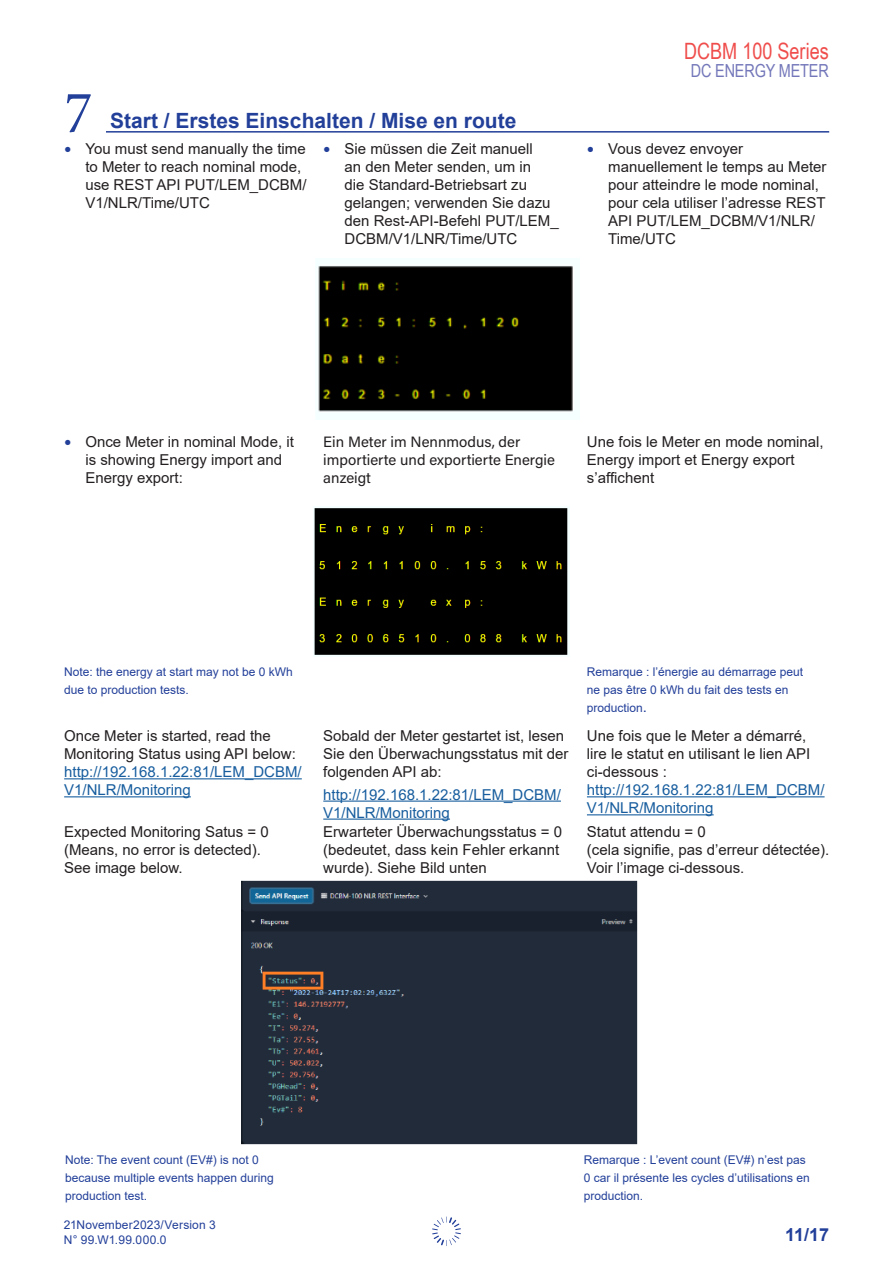
<style>
.page{position:relative;width:893px;height:1263px;background:#fff}
.page>*{position:absolute;margin:0;border:0;box-sizing:border-box;transform-origin:0 0}
.number_chap{font:60px "Minion Pro";color:#223f99}
.t1{font:22.5px "Arial Narrow";color:#ef4d4b}
.Titre_1{font:700 21px "Arial";color:#223f99}
.t2{font:18px "Arial Narrow";letter-spacing:-.01em;color:#7377b9}
.t3{font:700 18px "Arial";color:#223f99}
.Texte_tableau{font:15px/18px "Arial";color:#231f20}
.Texte_tableau-2{font:15px/18px "Arial";color:#175d9e}
.Texte_tableau-3{font:15px/18px "Acumin Variable Concept";color:#231f20}
.Note{font:12px/18px "Arial";color:#223f99}
.Texte_tableau-4{font:12px/18px "Arial";color:#223f99}
.s1{font-size:21px;color:#223f99}
.s2{font-size:15px}
</style>
<div class="page">
<svg style="left:432px;top:1216px;width:29px;height:30px"></svg>
<hr style="left:106px;top:131px;width:723px;height:2px;background:#223f99">
<hr style="left:64px;top:778px;width:238px;height:1px;background:#175d9e">
<hr style="left:64px;top:796px;width:127px;height:1px;background:#175d9e">
<hr style="left:323px;top:800px;width:238px;height:2px;background:#175d9e">
<hr style="left:323px;top:818px;width:127px;height:2px;background:#175d9e">
<hr style="left:587px;top:796px;width:238px;height:1px;background:#175d9e">
<hr style="left:587px;top:814px;width:127px;height:1px;background:#175d9e">
<img style="left:317px;top:258px;width:256px;height:162px">
<img style="left:314px;top:508px;width:254px;height:147px">
<img style="left:241px;top:880px;width:397px;height:265px">
<h2 class="t1" style="left:684px;top:35px;width:146px">DCBM 100 Series</h2>
<p class="t2" style="left:691px;top:57px;width:139px">DC ENERGY METER</p>
<p class="number_chap" style="left:64px;top:72px;width:30px">7</p>
<p class="Titre_1" style="left:110px;top:105px;width:408px">Start / Erstes Einschalten / Mise en route</p>
<p class="Texte_tableau" style="left:85px;top:140px;width:223px;text-indent:-21px"><span class="s1">•</span> You must send manually the time to Meter to reach nominal mode, use REST API PUT/LEM_DCBM/<br>V1/NLR/Time/UTC</p>
<p class="Texte_tableau" style="left:345px;top:140px;width:216px;text-indent:-21px"><span class="s1">•</span> Sie müssen die Zeit manuell<br>an den Meter senden, um in<br>die Standard-Betriebsart zu gelangen; verwenden Sie dazu den Rest-API-Befehl PUT/LEM_<br>DCBM/V1/LNR/Time/UTC</p>
<p class="Texte_tableau" style="left:608px;top:140px;width:220px;text-indent:-21px"><span class="s1">•</span> Vous devez envoyer manuellement le temps au Meter pour atteindre le mode nominal, pour cela utiliser l’adresse REST<br>API PUT/LEM_DCBM/V1/NLR/<br>Time/UTC</p>
<p class="Texte_tableau" style="left:85px;top:433px;width:210px;text-indent:-21px"><span class="s1">•</span> Once Meter in nominal Mode, it is showing Energy import and<br>Energy export:</p>
<p class="Texte_tableau-3" style="left:323px;top:432px;width:233px">Ein Meter im Nennmodus, der importierte und exportierte Energie anzeigt</p>
<p class="Texte_tableau" style="left:587px;top:433px;width:238px">Une fois le Meter en mode nominal,<br>Energy import et Energy export s’affichent</p>
<p class="Note" style="left:64px;top:662px;width:230px">Note: the energy at start may not be 0 kWh due to production tests.</p>
<p class="Note" style="left:587px;top:662px;width:218px">Remarque : l’énergie au démarrage peut ne pas être 0 kWh du fait des tests en production<span class="s2">.</span></p>
<p class="Texte_tableau" style="left:64px;top:727px;width:233px">Once Meter is started, read the<br>Monitoring Status using API below:</p>
<p class="Texte_tableau-2" style="left:64px;top:763px;width:239px">http://192.168.1.22:81/LEM_DCBM/<br>V1/NLR/Monitoring</p>
<p class="Texte_tableau" style="left:323px;top:727px;width:247px">Sobald der Meter gestartet ist, lesen<br>Sie den Überwachungsstatus mit der folgenden API ab:</p>
<p class="Texte_tableau-2" style="left:323px;top:785px;width:239px">http://192.168.1.22:81/LEM_DCBM/<br>V1/NLR/Monitoring</p>
<p class="Texte_tableau" style="left:587px;top:727px;width:225px">Une fois que le Meter a démarré, lire le statut en utilisant le lien API ci-dessous :</p>
<p class="Texte_tableau-2" style="left:587px;top:781px;width:239px">http://192.168.1.22:81/LEM_DCBM/<br>V1/NLR/Monitoring</p>
<p class="Texte_tableau" style="left:64px;top:822px;width:206px">Expected Monitoring Satus = 0 (Means, no error is detected).</p>
<p class="Texte_tableau" style="left:64px;top:858px;width:120px">See image below.</p>
<p class="Texte_tableau" style="left:323px;top:822px;width:240px">Erwarteter Überwachungsstatus = 0 (bedeutet, dass kein Fehler erkannt wurde). Siehe Bild unten</p>
<p class="Texte_tableau" style="left:587px;top:822px;width:120px">Statut attendu = 0</p>
<p class="Texte_tableau" style="left:587px;top:840px;width:244px">(cela signifie, pas d’erreur détectée).</p>
<p class="Texte_tableau" style="left:587px;top:858px;width:159px">Voir l’image ci-dessous.</p>
<p class="Note" style="left:65px;top:1150px;width:210px">Note: The event count (EV#) is not 0 because multiple events happen during production test.</p>
<p class="Texte_tableau-4" style="left:584px;top:1150px;width:228px">Remarque : L’event count (EV#) n’est pas<br>0 car il présente les cycles d’utilisations en production.</p>
<p class="Texte_tableau-4" style="left:64px;top:1216px;width:154px">21November2023/Version 3</p>
<p class="Texte_tableau-4" style="left:64px;top:1230px;width:104px">N° 99.W1.99.000.0</p>
<p class="t3" style="left:785px;top:1222px;width:46px">11/17</p>
</div>
